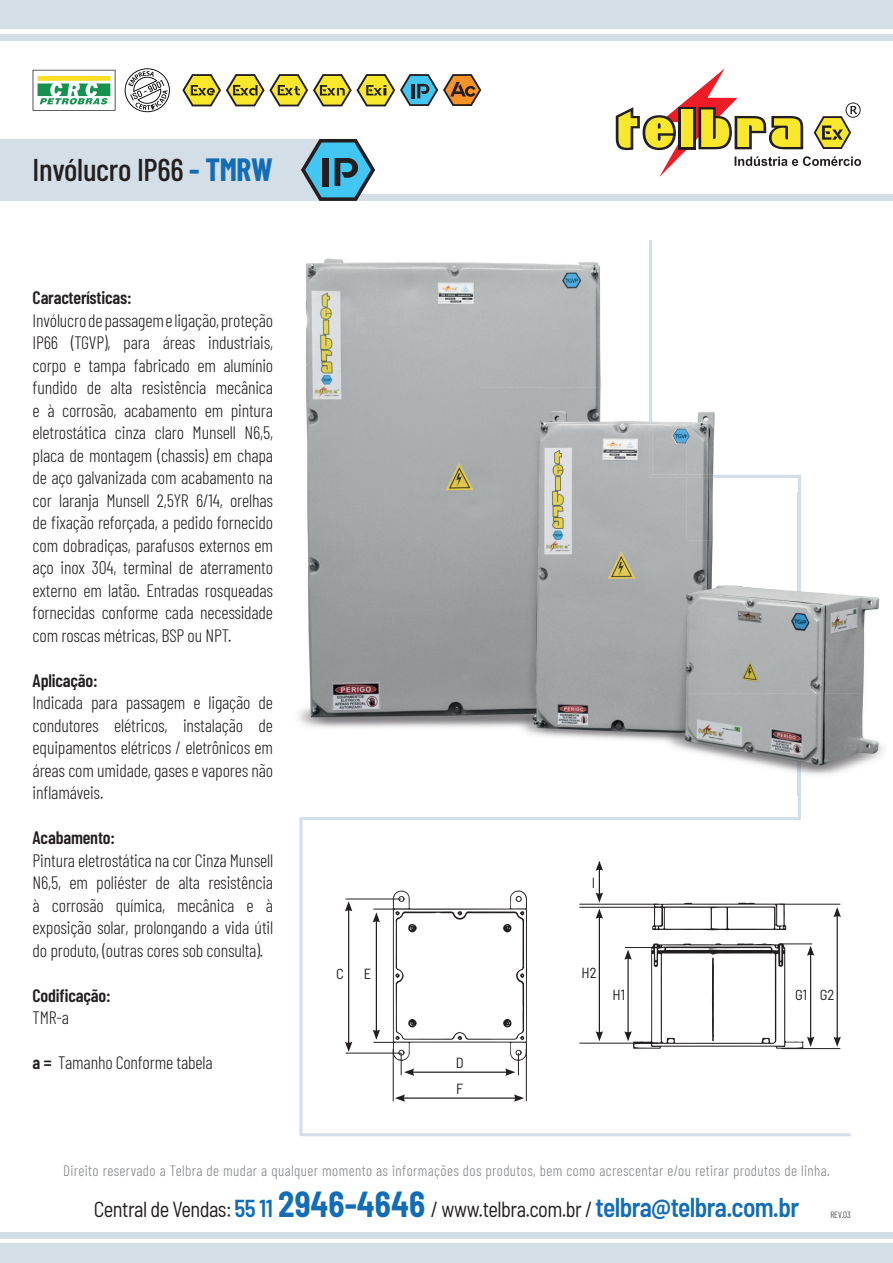
<style>
.page{position:relative;width:893px;height:1263px;background:#fff}
.page>*{position:absolute;margin:0;border:0;box-sizing:border-box;transform-origin:0 0}
.t1{font:500 31.5px "Barlow Condensed";letter-spacing:-.01em;color:#231f20}
.t2{font:semi-condensed 21.75px "Barlow";letter-spacing:-.025em;color:#231f20;scale:.93 1}
.t3{font:300 18px/22.5px "Barlow Condensed";letter-spacing:-.01em;color:#231f20;text-align:justify}
.t4{font:600 18px "Barlow Condensed";letter-spacing:-.01em;color:#231f20}
.t5{font:300 15px "Barlow Condensed";letter-spacing:.025em;color:#808285}
.t6{font:semi-condensed 14.55px/26px "Barlow";color:#231f20}
.t7{font:300 9px "Barlow Condensed";color:#231f20}
.s1{font-weight:700;color:#136db6}
.s2{font-weight:600}
.s3{font-weight:600;font-size:24.45px;color:#136db6}
.s4{font-weight:700;font-size:35.4px;color:#136db6}
.s5{font-weight:600;font-size:27.15px;color:#136db6}
</style>
<div class="page">
<svg style="left:299px;top:795px;width:551px;height:341px"></svg>
<div style="left:0;top:0;width:893px;height:29px;background:#d4dee6"></div>
<div style="left:0;top:1244px;width:893px;height:19px;background:#d4dee6"></div>
<div style="left:0;top:34px;width:893px;height:7px;background:#d4dee6"></div>
<div style="left:0;top:1232px;width:893px;height:6px;background:#d4dee6"></div>
<div style="left:0;top:194px;width:893px;height:7px;background:#d4dee6"></div>
<div style="left:0;top:139px;width:338px;height:62px;background:#d4dee6"></div>
<svg style="left:301px;top:139px;width:74px;height:62px"></svg>
<svg style="left:182px;top:74px;width:299px;height:32px"></svg>
<svg style="left:33px;top:70px;width:82px;height:41px"></svg>
<svg style="left:125px;top:68px;width:45px;height:44px"></svg>
<svg style="left:616px;top:68px;width:245px;height:109px"></svg>
<img style="left:298px;top:258px;width:585px;height:537px">
<img style="left:649px;top:240px;width:51px;height:238px">
<img style="left:699px;top:475px;width:102px;height:18px">
<img style="left:798px;top:492px;width:3px;height:303px">
<svg style="left:652px;top:902px;width:134px;height:28px"></svg>
<hr style="left:346px;top:899px;width:55px;height:1px;background:#231f20">
<hr style="left:346px;top:1053px;width:55px;height:1px;background:#231f20">
<hr style="left:348px;top:909px;width:1px;height:135px;background:#231f20">
<svg style="left:345px;top:901px;width:7px;height:10px"></svg>
<svg style="left:345px;top:1042px;width:7px;height:10px"></svg>
<hr style="left:393px;top:1049px;width:1px;height:52px;background:#231f20">
<hr style="left:526px;top:1049px;width:1px;height:52px;background:#231f20">
<svg style="left:373px;top:890px;width:154px;height:186px"></svg>
<hr style="left:403px;top:1097px;width:113px;height:2px;background:#231f20">
<svg style="left:395px;top:1094px;width:10px;height:8px"></svg>
<svg style="left:514px;top:1094px;width:10px;height:8px"></svg>
<hr style="left:579px;top:907px;width:79px;height:1px;background:#231f20">
<hr style="left:579px;top:904px;width:79px;height:1px;background:#231f20">
<hr style="left:579px;top:1043px;width:79px;height:1px;background:#231f20">
<hr style="left:780px;top:904px;width:60px;height:1px;background:#231f20">
<hr style="left:781px;top:1048px;width:59px;height:1px;background:#231f20">
<svg style="left:624px;top:943px;width:190px;height:106px"></svg>
<hr style="left:837px;top:915px;width:1px;height:124px;background:#231f20">
<svg style="left:833px;top:907px;width:8px;height:10px"></svg>
<svg style="left:833px;top:1037px;width:8px;height:10px"></svg>
<hr style="left:599px;top:916px;width:1px;height:117px;background:#231f20">
<svg style="left:596px;top:909px;width:7px;height:10px"></svg>
<svg style="left:596px;top:1031px;width:7px;height:10px"></svg>
<svg style="left:596px;top:861px;width:7px;height:42px"></svg>
<h1 class="t1" style="left:33px;top:147px;width:242px">Invólucro IP66 <span class="s1">- TMRW</span></h1>
<p class="t4" style="left:33px;top:285px;width:101px">Características:</p>
<p class="t3" style="left:33px;top:308px;width:242px">Invólucro de passagem e ligação, proteção IP66 (TGVP), para áreas industriais, corpo e tampa fabricado em alumínio fundido de alta resistência mecânica e à corrosão, acabamento em pintura eletrostática cinza claro Munsell N6,5, placa de montagem (chassis) em chapa de aço galvanizada com acabamento na cor laranja Munsell 2,5YR 6/14, orelhas de fixação reforçada, a pedido fornecido com dobradiças, parafusos externos em aço inox 304, terminal de aterramento externo em latão. Entradas rosqueadas fornecidas conforme cada necessidade com roscas métricas, BSP ou NPT.</p>
<p class="t4" style="left:33px;top:667px;width:67px">Aplicação:</p>
<p class="t3" style="left:33px;top:690px;width:242px">Indicada para passagem e ligação de condutores elétricos, instalação de equipamentos elétricos / eletrônicos em áreas com umidade, gases e vapores não inflamáveis.</p>
<p class="t4" style="left:33px;top:825px;width:84px">Acabamento:</p>
<p class="t3" style="left:33px;top:848px;width:242px">Pintura eletrostática na cor Cinza Munsell N6,5, em poliéster de alta resistência à corrosão química, mecânica e à exposição solar, prolongando a vida útil do produto, (outras cores sob consulta).</p>
<p class="t4" style="left:33px;top:982px;width:79px">Codificação:</p>
<p class="t3" style="left:33px;top:1005px;width:38px">TMR-a</p>
<p class="t3" style="left:33px;top:1050px;width:182px"><span class="s2">a =</span> Tamanho Conforme tabela</p>
<p class="t6" style="left:336px;top:959px;width:9px">C</p>
<p class="t6" style="left:364px;top:959px;width:9px">E</p>
<p class="t6" style="left:456px;top:1048px;width:9px">D<br>F</p>
<p class="t6" style="left:592px;top:868px;width:5px">I</p>
<p class="t6" style="left:582px;top:958px;width:17px">H2</p>
<p class="t6" style="left:612px;top:980px;width:14px">H1</p>
<p class="t6" style="left:795px;top:980px;width:41px">G1 G2</p>
<p class="t5" style="left:63px;top:1160px;width:768px">Direito reservado a Telbra de mudar a qualquer momento as informações dos produtos, bem como acrescentar e/ou retirar produtos de linha.</p>
<p class="t2" style="left:94px;top:1194px;width:760px">Central de Vendas: <span class="s3">55 11</span> <span class="s4">2946-4646</span> / www.telbra.com.br / <span class="s5">telbra@telbra.com.br</span></p>
<p class="t7" style="left:830px;top:1208px;width:22px">REV.03</p>
</div>
